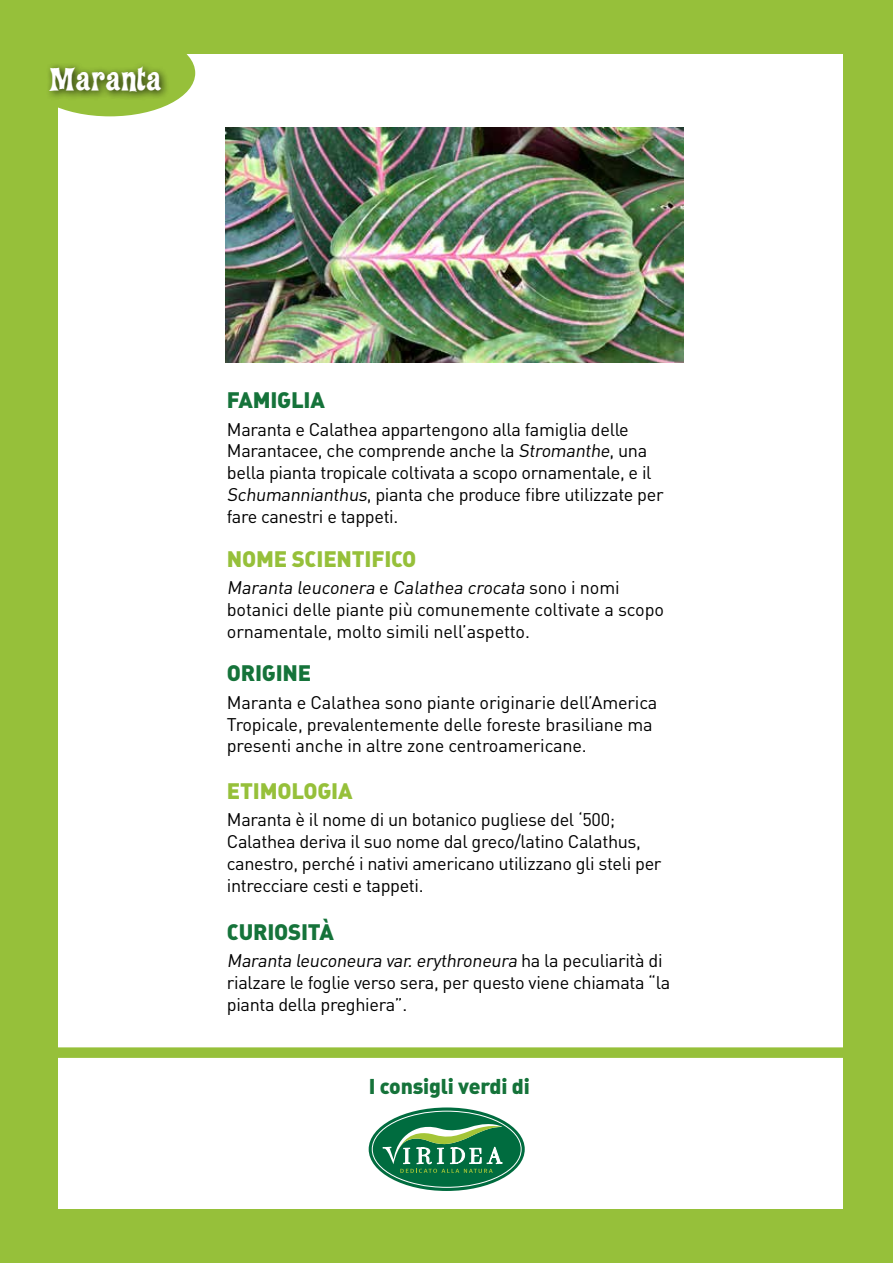
<style>
.page{position:relative;width:893px;height:1263px;background:#96c03a}
.page>*{position:absolute;margin:0;border:0;box-sizing:border-box;transform-origin:0 0}
.t1{font:33px "Tiki Surf";letter-spacing:.02em;color:#fff}
.t2{font:22.2px "DIN Black Alternate";letter-spacing:-.01em;color:#96c03a}
.t3{font:22.2px "DIN Black Alternate";letter-spacing:-.01em;color:#15733a}
.t4{font:21.15px "DIN Black Alternate";letter-spacing:-.01em;color:#15733a}
.t5{font:18.15px/21.8px "DIN";letter-spacing:-.02em;color:#000}
</style>
<div class="page">
<div style="left:58px;top:54px;width:785px;height:1155px;background:#fff"></div>
<div style="left:9px;top:1047px;width:884px;height:11px;background:#96c03a"></div>
<svg style="left:369px;top:1107px;width:156px;height:84px"></svg>
<div style="left:372px;top:1111px;width:149px;height:76px;background:#006c3f;border-radius:50%"></div>
<svg style="left:383px;top:1122px;width:119px;height:51px"></svg>
<div style="left:24px;top:30px;width:171px;height:86px;background:#96c03a;border-radius:50%"></div>
<img style="left:225px;top:128px;width:458px;height:234px">
<div style="left:45px;top:61px;width:126px;height:40px;background:#000;opacity:.8"></div>
<h1 class="t1" style="left:50px;top:61px;width:113px">Maranta</h1>
<p class="t3" style="left:227px;top:385px;width:100px">FAMIGLIA</p>
<p class="t5" style="left:227px;top:418px;width:438px">Maranta e Calathea appartengono alla famiglia delle Marantacee, che comprende anche la Stromanthe, una bella pianta tropicale coltivata a scopo ornamentale, e il Schumannianthus, pianta che produce fibre utilizzate per fare canestri e tappeti.</p>
<p class="t2" style="left:227px;top:544px;width:191px">NOME SCIENTIFICO</p>
<p class="t5" style="left:227px;top:576px;width:439px">Maranta leuconera e Calathea crocata s o n o i n o m i botanici delle piante più comunemente coltivate a scopo ornamentale, molto simili nell’aspetto.</p>
<p class="t3" style="left:227px;top:658px;width:86px">ORIGINE</p>
<p class="t5" style="left:227px;top:691px;width:432px">Maranta e Calathea sono piante originarie dell’America<br>Tropicale, prevalentemente delle foreste brasiliane ma presenti anche in altre zone centroamericane.</p>
<p class="t2" style="left:227px;top:776px;width:127px">ETIMOLOGIA</p>
<p class="t5" style="left:227px;top:809px;width:436px">Maranta è il nome di un botanico pugliese del ‘500; Calathea deriva il suo nome dal greco/latino Calathus, canestro, perché i nativi americano utilizzano gli steli per intrecciare cesti e tappeti.</p>
<p class="t3" style="left:227px;top:917px;width:108px">CURIOSITÀ</p>
<p class="t5" style="left:227px;top:950px;width:445px">Maranta leuconeura var.erythroneura h a la p e c u l i a ri tà d i rialzare le foglie verso sera, per questo viene chiamata “la pianta della preghiera”.</p>
<p class="t4" style="left:369px;top:1072px;width:162px">I CONSIGLI VERDI DI</p>
</div>
